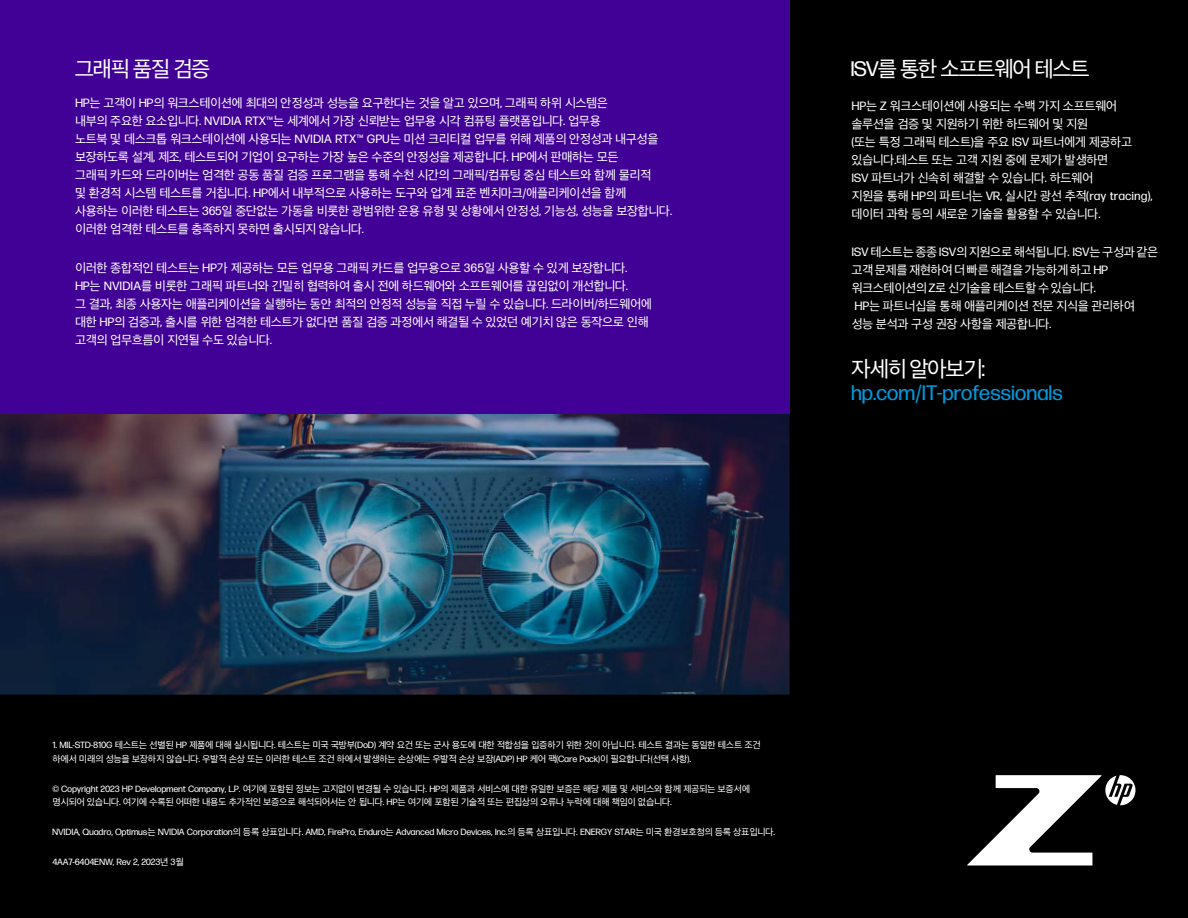
<style>
.page{position:relative;width:1188px;height:918px;background:#000}
.page>*{position:absolute;margin:0;border:0;box-sizing:border-box;transform-origin:0 0}
.t1{font:21px "Forma DJR Korean Display";letter-spacing:-.025em;color:#fff}
.t2{font:21px "Forma DJR Korean Micro";letter-spacing:-.025em;color:#0098dc}
.t3{font:12px/18px "Forma DJR Korean Micro";letter-spacing:-.025em;color:#fff}
.t4{font:9px/13.5px "Forma DJR Korean Micro";letter-spacing:-.025em;color:#fff}
</style>
<div class="page">
<div style="left:0;top:0;width:789px;height:414px;background:#410096"></div>
<img style="left:0;top:414px;width:789px;height:280px">
<svg style="left:967px;top:775px;width:169px;height:91px"></svg>
<h1 class="t1" style="left:75px;top:54px;width:136px">그래픽 품질 검증</h1>
<p class="t3" style="left:75px;top:94px;width:599px">HP는 고객이 HP의 워크스테이션에 최대의 안정성과 성능을 요구한다는 것을 알고 있으며, 그래픽 하위 시스템은<br>내부의 주요한 요소입니다. NVIDIA RTX™는 세계에서 가장 신뢰받는 업무용 시각 컴퓨팅 플랫폼입니다. 업무용<br>노트북 및 데스크톱 워크스테이션에 사용되는 NVIDIA RTX™ GPU는 미션 크리티컬 업무를 위해 제품의 안정성과 내구성을 보장하도록 설계, 제조, 테스트되어 기업이 요구하는 가장 높은 수준의 안정성을 제공합니다. HP에서 판매하는 모든<br>그래픽 카드와 드라이버는 엄격한 공동 품질 검증 프로그램을 통해 수천 시간의 그래픽/컴퓨팅 중심 테스트와 함께 물리적<br>및 환경적 시스템 테스트를 거칩니다. HP에서 내부적으로 사용하는 도구와 업계 표준 벤치마크/애플리케이션을 함께 사용하는 이러한 테스트는 365일 중단없는 가동을 비롯한 광범위한 운용 유형 및 상황에서 안정성, 기능성, 성능을 보장합니다. 이러한 엄격한 테스트를 충족하지 못하면 출시되지 않습니다.</p>
<p class="t3" style="left:75px;top:259px;width:578px">이러한 종합적인 테스트는 HP가 제공하는 모든 업무용 그래픽 카드를 업무용으로 365일 사용할 수 있게 보장합니다.<br>HP는 NVIDIA를 비롯한 그래픽 파트너와 긴밀히 협력하여 출시 전에 하드웨어와 소프트웨어를 끊임없이 개선합니다.<br>그 결과, 최종 사용자는 애플리케이션을 실행하는 동안 최적의 안정적 성능을 직접 누릴 수 있습니다. 드라이버/하드웨어에 대한 HP의 검증과, 출시를 위한 엄격한 테스트가 없다면 품질 검증 과정에서 해결될 수 있었던 예기치 않은 동작으로 인해 고객의 업무흐름이 지연될 수도 있습니다.</p>
<h1 class="t1" style="left:851px;top:54px;width:240px">ISV를 통한 소프트웨어 테스트</h1>
<p class="t3" style="left:851px;top:96px;width:303px">HP는 Z 워크스테이션에 사용되는 수백 가지 소프트웨어 솔루션을 검증 및 지원하기 위한 하드웨어 및 지원<br>(또는 특정 그래픽 테스트)을 주요 ISV 파트너에게 제공하고 있습니다.테스트 또는 고객 지원 중에 문제가 발생하면<br>ISV 파트너가 신속히 해결할 수 있습니다. 하드웨어<br>지원을 통해 HP의 파트너는 VR, 실시간 광선 추적(ray tracing), 데이터 과학 등의 새로운 기술을 활용할 수 있습니다.</p>
<p class="t3" style="left:851px;top:243px;width:308px">ISV 테스트는 종종 ISV의 지원으로 해석됩니다. ISV는 구성과 같은 고객 문제를 재현하여 더 빠른 해결을 가능하게 하고 HP 워크스테이션의 Z로 신기술을 테스트할 수 있습니다.<br>HP는 파트너십을 통해 애플리케이션 전문 지식을 관리하여<br>성능 분석과 구성 권장 사항을 제공합니다.</p>
<h1 class="t1" style="left:852px;top:354px;width:134px">자세히 알아보기:</h1>
<h1 class="t2" style="left:851px;top:378px;width:214px">hp.com/IT-professionals</h1>
<p class="t4" style="left:52px;top:738px;width:710px">1. MIL-STD-810G 테스트는 선별된 HP 제품에 대해 실시됩니다. 테스트는 미국 국방부(DoD) 계약 요건 또는 군사 용도에 대한 적합성을 입증하기 위한 것이 아닙니다. 테스트 결과는 동일한 테스트 조건 하에서 미래의 성능을 보장하지 않습니다. 우발적 손상 또는 이러한 테스트 조건 하에서 발생하는 손상에는 우발적 손상 보장(ADP) HP 케어 팩(Care Pack)이 필요합니다(선택 사항).</p>
<p class="t4" style="left:52px;top:781px;width:699px">© Copyright 2023 HP Development Company, L.P. 여기에 포함된 정보는 고지없이 변경될 수 있습니다. HP의 제품과 서비스에 대한 유일한 보증은 해당 제품 및 서비스와 함께 제공되는 보증서에 명시되어 있습니다. 여기에 수록된 어떠한 내용도 추가적인 보증으로 해석되어서는 안 됩니다. HP는 여기에 포함된 기술적 또는 편집상의 오류나 누락에 대해 책임이 없습니다.</p>
<p class="t4" style="left:52px;top:825px;width:725px">NVIDIA, Quadro, Optimus는 NVIDIA Corporation의 등록 상표입니다. AMD, FirePro, Enduro는 Advanced Micro Devices, Inc.의 등록 상표입니다. ENERGY STAR는 미국 환경보호청의 등록 상표입니다.</p>
<p class="t4" style="left:52px;top:855px;width:133px">4AA7-6404ENW, Rev 2, 2023년 3월</p>
</div>
